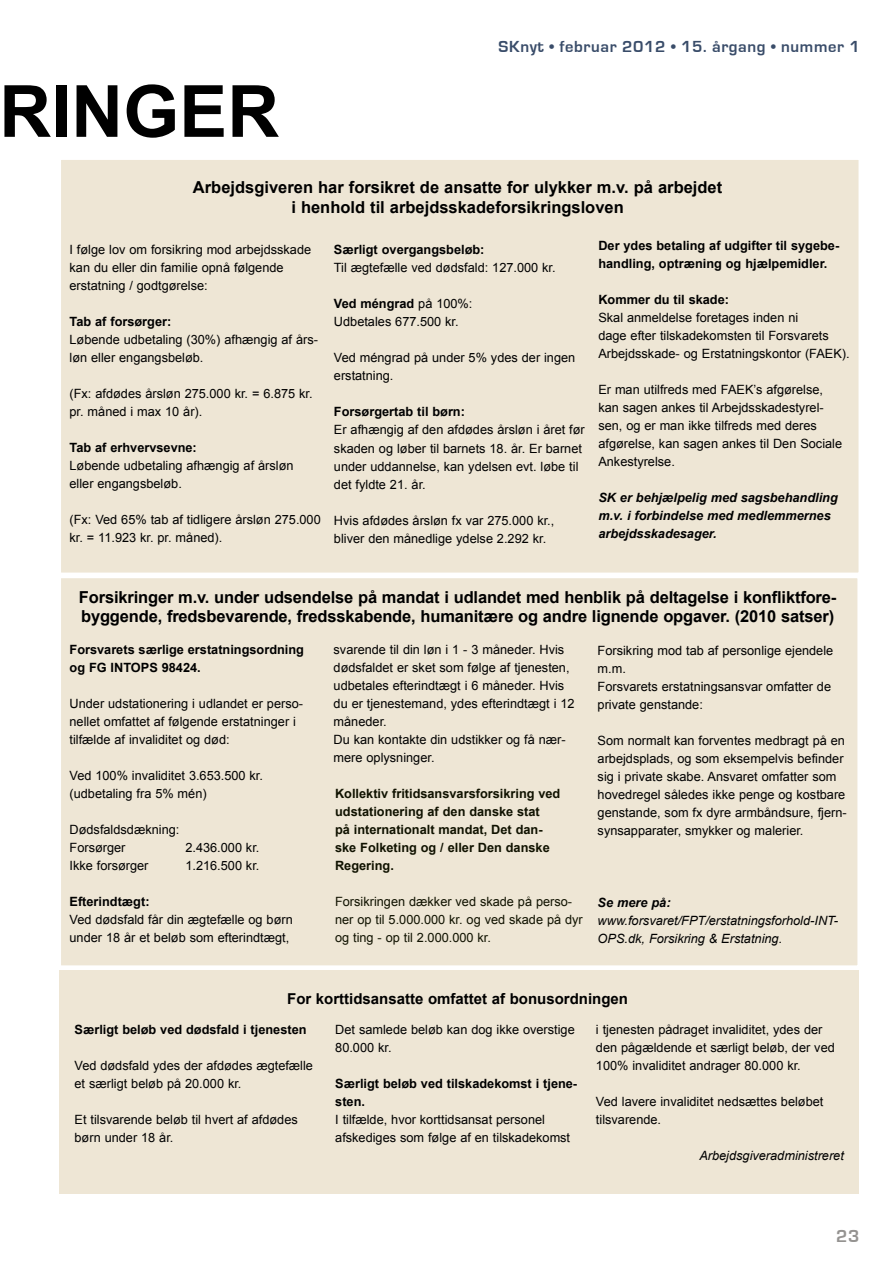
<style>
.page{position:relative;width:893px;height:1263px;background:#fff}
.page>*{position:absolute;margin:0;border:0;box-sizing:border-box;transform-origin:0 0}
.t1{font:700 72px "Arial";color:#000}
.t2{font:700 18px "Eurostile";color:#959391}
.t3{font:700 16.5px/19.8px "Arial";letter-spacing:-.01em;color:#000;text-align:center}
.t4{font:700 16.5px "Eurostile";letter-spacing:.04em;color:#394c69}
.t5{font:700 15px "Arial";color:#000}
.t6{font:12.75px/18px "Arial";color:#000}
.t7{font:700 12.75px/18px "Arial";color:#000}
.t8{font:700 12.75px/18px "Arial";color:#101200}
.t9{font:italic 12.75px/18px "Arial";color:#000}
.t10{font:12.75px/18px "Arial";color:#101200}
.t11{font:italic 700 12.75px/18px "Arial";color:#000}
.s1{font-weight:700}
</style>
<div class="page">
<div style="left:60px;top:970px;width:799px;height:224px;background:#eee6d5"></div>
<div style="left:60px;top:159px;width:799px;height:414px;background:#eee6d5"></div>
<div style="left:60px;top:158px;width:800px;height:416px;border:2px solid #fff"></div>
<div style="left:60px;top:577px;width:798px;height:389px;background:#eee6d5"></div>
<div style="left:60px;top:577px;width:799px;height:390px;border:2px solid #fff"></div>
<h1 class="t1" style="left:-1px;top:64px;width:282px">RINGER</h1>
<p class="t4" style="left:498px;top:37px;width:363px">SKnyt • februar 2012 • 15. årgang • nummer 1</p>
<p class="t3" style="left:193px;top:178px;width:531px">Arbejdsgiveren har forsikret de ansatte for ulykker m.v. på arbejdet i henhold til arbejdsskadeforsikringsloven</p>
<p class="t6" style="left:70px;top:241px;width:243px">I følge lov om forsikring mod arbejdsskade kan du eller din familie opnå følgende erstatning / godtgørelse:</p>
<p class="t7" style="left:70px;top:313px;width:103px">Tab af forsørger:</p>
<p class="t6" style="left:70px;top:331px;width:250px">Løbende udbetaling (30%) afhængig af års&shy;løn eller engangsbeløb.</p>
<p class="t6" style="left:70px;top:385px;width:245px">(Fx: afdødes årsløn 275.000 kr. = 6.875 kr. pr. måned i max 10 år).</p>
<p class="t7" style="left:70px;top:439px;width:129px">Tab af erhvervsevne:</p>
<p class="t6" style="left:70px;top:457px;width:225px">Løbende udbetaling afhængig af årsløn eller engangsbeløb.</p>
<p class="t6" style="left:70px;top:511px;width:253px">(Fx: Ved 65% tab af tidligere årsløn 275.000 kr. = 11.923 kr. pr. måned).</p>
<p class="t7" style="left:334px;top:241px;width:152px">Særligt overgangsbeløb:</p>
<p class="t6" style="left:334px;top:259px;width:223px">Til ægtefælle ved dødsfald: 127.000 kr.</p>
<p class="t6" style="left:334px;top:295px;width:140px"><span class="s1">Ved méngrad</span> på 100%:<br>Udbetales 677.500 kr.</p>
<p class="t6" style="left:334px;top:349px;width:243px">Ved méngrad på under 5% ydes der ingen erstatning.</p>
<p class="t7" style="left:334px;top:403px;width:133px">Forsørgertab til børn:</p>
<p class="t6" style="left:334px;top:421px;width:252px">Er afhængig af den afdødes årsløn i året før skaden og løber til barnets 18. år. Er barnet under uddannelse, kan ydelsen evt. løbe til det fyldte 21. år.</p>
<p class="t6" style="left:334px;top:511px;width:222px">Hvis afdødes årsløn fx var 275.000 kr., bliver den månedlige ydelse 2.292 kr.</p>
<p class="t7" style="left:598px;top:237px;width:242px">Der ydes betaling af udgifter til sygebe&shy;handling, optræning og hjælpemidler.</p>
<p class="t7" style="left:598px;top:291px;width:132px">Kommer du til skade:</p>
<p class="t6" style="left:598px;top:308px;width:253px">Skal anmeldelse foretages inden ni<br>dage efter tilskadekomsten til Forsvarets<br>Arbejdsskade- og Erstatningskontor (FAEK).</p>
<p class="t6" style="left:598px;top:380px;width:245px">Er man utilfreds med FAEK’s afgørelse, kan sagen ankes til arbejdsskadestyrel&shy;sen, og er man ikke tilfreds med deres afgørelse, kan sagen ankes til Den Sociale Ankestyrelse.</p>
<p class="t11" style="left:598px;top:489px;width:241px">SK er behjælpelig med sagsbehandling m.v. i forbindelse med medlemmernes arbejdsskadesager.</p>
<p class="t3" style="left:79px;top:587px;width:759px;text-align:left">Forsikringer m.v. under udsendelse på mandat i udlandet med henblik på deltagelse i konfliktfore&shy;byggende, fredsbevarende, fredsskabende, humanitære og andre lignende opgaver. (2010 satser)</p>
<p class="t7" style="left:70px;top:641px;width:236px">Forsvarets særlige erstatningsordning og FG INTOPS 98424.</p>
<p class="t6" style="left:70px;top:694px;width:235px">Under udstationering i udlandet er perso&shy;nellet omfattet af følgende erstatninger i tilfælde af invaliditet og død:</p>
<p class="t6" style="left:70px;top:766px;width:195px">Ved 100% invaliditet 3.653.500 kr. (udbetaling fra 5% mén)</p>
<p class="t6" style="left:70px;top:820px;width:111px">Dødsfaldsdækning:<br>Forsørger</p>
<p class="t6" style="left:185px;top:838px;width:76px">2.436.000 kr.</p>
<p class="t6" style="left:70px;top:856px;width:80px">Ikke forsørger</p>
<p class="t6" style="left:185px;top:856px;width:76px">1.216.500 kr.</p>
<p class="t7" style="left:70px;top:893px;width:82px">Efterindtægt:</p>
<p class="t6" style="left:70px;top:910px;width:225px">Ved dødsfald får din ægtefælle og børn under 18 år et beløb som efterindtægt,</p>
<p class="t6" style="left:334px;top:640px;width:242px">svarende til din løn i 1 - 3 måneder. Hvis dødsfaldet er sket som følge af tjenesten, udbetales efterindtægt i 6 måneder. Hvis du er tjenestemand, ydes efterindtægt i 12 måneder.<br>Du kan kontakte din udstikker og få nær&shy;mere oplysninger.</p>
<p class="t8" style="left:335px;top:785px;width:227px">Kollektiv fritidsansvarsforsikring ved udstationering af den danske stat<br>på internationalt mandat, Det dan&shy;ske Folketing og / eller Den danske<br>Regering.</p>
<p class="t10" style="left:335px;top:892px;width:249px">Forsikringen dækker ved skade på perso&shy;ner op til 5.000.000 kr. og ved skade på dyr og ting - op til 2.000.000 kr.</p>
<p class="t6" style="left:598px;top:641px;width:237px">Forsikring mod tab af personlige ejendele m.m.<br>Forsvarets erstatningsansvar omfatter de private genstande:</p>
<p class="t6" style="left:598px;top:731px;width:251px">Som normalt kan forventes medbragt på en arbejdsplads, og som eksempelvis befinder sig i private skabe. Ansvaret omfatter som hovedregel således ikke penge og kostbare genstande, som fx dyre armbåndsure, fjern&shy;synsapparater, smykker og malerier.</p>
<p class="t11" style="left:598px;top:894px;width:74px">Se mere på:</p>
<p class="t9" style="left:598px;top:911px;width:242px">www.forsvaret/FPT/erstatningsforhold-INT-<br>OPS.dk, Forsikring &amp; Erstatning.</p>
<p class="t5" style="left:287px;top:989px;width:342px">For korttidsansatte omfattet af bonusordningen</p>
<p class="t7" style="left:75px;top:1021px;width:233px">Særligt beløb ved dødsfald i tjenesten</p>
<p class="t6" style="left:75px;top:1056px;width:240px">Ved dødsfald ydes der afdødes ægtefælle et særligt beløb på 20.000 kr.</p>
<p class="t6" style="left:75px;top:1110px;width:225px">Et tilsvarende beløb til hvert af afdødes børn under 18 år.</p>
<p class="t6" style="left:335px;top:1020px;width:241px">Det samlede beløb kan dog ikke overstige<br>80.000 kr.</p>
<p class="t7" style="left:335px;top:1075px;width:243px">Særligt beløb ved tilskadekomst i tjene&shy;sten.</p>
<p class="t6" style="left:335px;top:1110px;width:236px">I tilfælde, hvor korttidsansat personel afskediges som følge af en tilskadekomst</p>
<p class="t6" style="left:596px;top:1020px;width:240px">i tjenesten pådraget invaliditet, ydes der den pågældende et særligt beløb, der ved<br>100% invaliditet andrager 80.000 kr.</p>
<p class="t6" style="left:596px;top:1092px;width:229px">Ved lavere invaliditet nedsættes beløbet tilsvarende.</p>
<p class="t9" style="left:699px;top:1146px;width:146px">Arbejdsgiveradministreret</p>
<h2 class="t2" style="left:836px;top:1227px;width:25px">23</h2>
</div>
